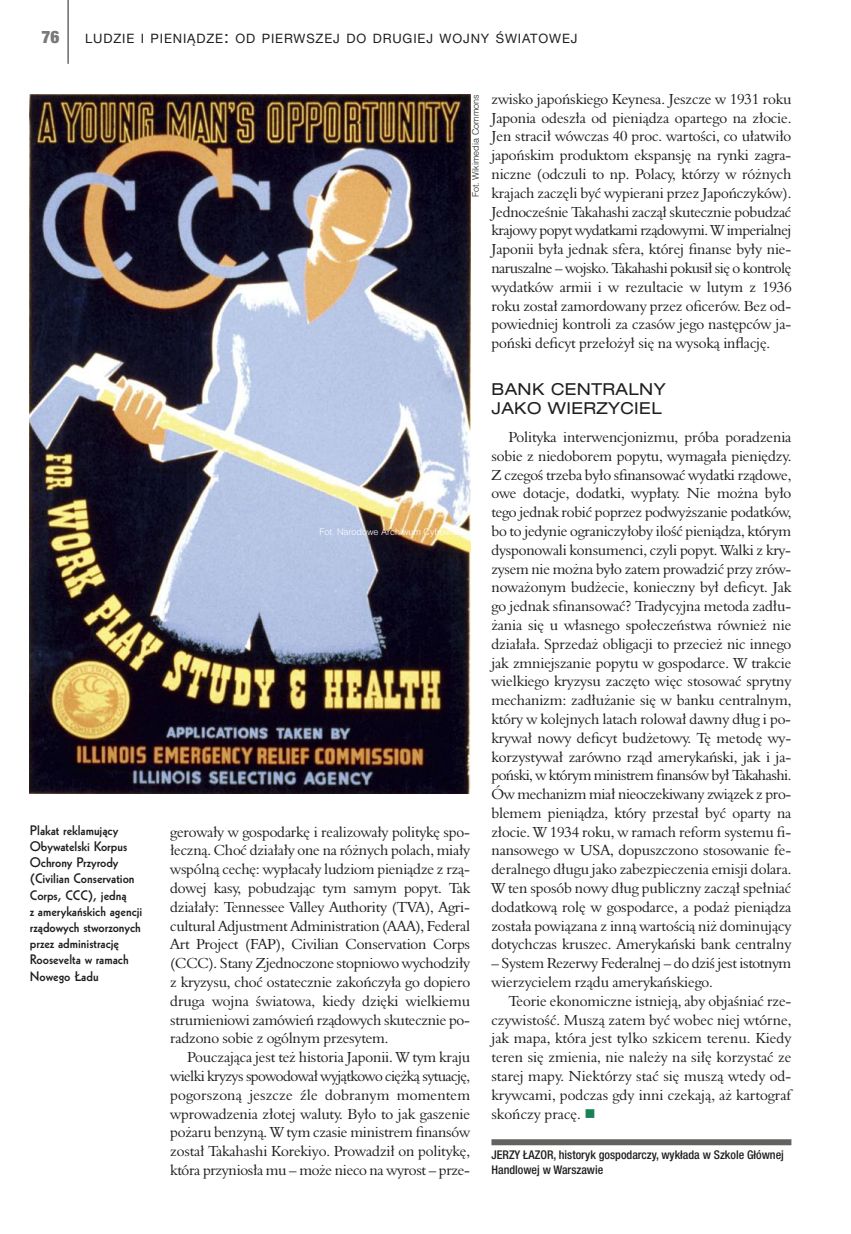
<style>
.page{position:relative;width:851px;height:1234px;background:#fff}
.page>*{position:absolute;margin:0;border:0;box-sizing:border-box;transform-origin:0 0}
.t1{font:900 condensed 17.25px "Helvetica Neue LT Com";color:#797978}
.t2{font:expanded 16.5px/18.8px "Helvetica Neue LT Com";letter-spacing:.025em;color:#1f1f1e}
.t3{font:15px/18.8px "Aldine 401 EU";letter-spacing:-.01em;color:#1f1f1e;text-align:justify}
.t4{font:700 13.5px/16.2px "Geometric 231 EU";color:#1f1f1e}
.t5{font:12.9px "Helvetica Neue LT Com";letter-spacing:.065em;color:#1f1f1e}
.t6{font:500 condensed 12px/14.4px "Helvetica Neue LT Com";color:#1f1f1e}
.t7{font:300 9px "Helvetica";color:#fff}
.t8{font:300 9px "Helvetica";color:#1f1f1e}
.s1{font-size:17.25px}
.s2{color:#198153}
</style>
<div class="page">
<hr style="left:68px;top:0;width:1px;height:64px;background:#1f1f1e">
<svg style="left:491px;top:1139px;width:300px;height:5px"></svg>
<img style="left:30px;top:94px;width:440px;height:698px">
<p class="t1" style="left:42px;top:27px;width:19px">76</p>
<p class="t5" style="left:85px;top:30px;width:494px">LUDZIE I PIENIĄDZE<span class="s1">:</span> OD PIERWSZEJ DO DRUGIEJ WOJNY ŚWIATOWEJ</p>
<p class="t4" style="left:30px;top:821px;width:114px">Plakat reklamujący<br>Obywatelski Korpus<br>Ochrony Przyrody (Civilian Conservation<br>Corps, CCC), jedną<br>z amerykańskich agencji rządowych stworzonych przez administrację<br>Roosevelta w ramach<br>Nowego Ładu</p>
<p class="t8" style="left:468px;top:197px;width:104px;rotate:-90deg">Fot. Wikimedia Commons</p>
<p class="t7" style="left:319px;top:524px;width:139px">Fot. Narodowe Archiwum Cyfrowe</p>
<p class="t3" style="left:170px;top:822px;width:301px">gerowały w gospodarkę i realizowały politykę spo&shy;łeczną. Choć działały one na różnych polach, miały wspólną cechę: wypłacały ludziom pieniądze z rzą&shy;dowej kasy, pobudzając tym samym popyt. Tak działały: Tennessee Valley Authority (TVA), Agri&shy;cultural Adjustment Administration (AAA), Federal Art Project (FAP), Civilian Conservation Corps (CCC). Stany Zjednoczone stopniowo wychodziły z kryzysu, choć ostatecznie zakończyła go dopiero druga wojna światowa, kiedy dzięki wielkiemu strumieniowi zamówień rządowych skutecznie po&shy;radzono sobie z ogólnym przesytem.</p>
<p class="t3" style="left:170px;top:1047px;width:301px;text-indent:17px">Pouczająca jest też historia Japonii. W tym kraju wielki kryzys spowodował wyjątkowo ciężką sytuację, pogorszoną jeszcze źle dobranym momentem wprowadzenia złotej waluty. Było to jak gaszenie pożaru benzyną. W tym czasie ministrem finansów został Takahashi Korekiyo. Prowadził on politykę, która przyniosła mu – może nieco na wyrost – prze-</p>
<p class="t3" style="left:491px;top:89px;width:301px">zwisko japońskiego Keynesa. Jeszcze w 1931 roku Japonia odeszła od pieniądza opartego na złocie.<br>Jen stracił wówczas 40 proc. wartości, co ułatwiło japońskim produktom ekspansję na rynki zagra&shy;niczne (odczuli to np. Polacy, którzy w różnych krajach zaczęli być wypierani przez Japończyków).<br>Jednocześnie Takahashi zaczął skutecznie pobudzać krajowy popyt wydatkami rządowymi. W imperialnej Japonii była jednak sfera, której finanse były nie&shy;naruszalne – wojsko. Takahashi pokusił się o kontrolę wydatków armii i w rezultacie w lutym z 1936 roku został zamordowany przez oficerów. Bez od&shy;powiedniej kontroli za czasów jego następców ja&shy;poński deficyt przełożył się na wysoką inflację.</p>
<p class="t2" style="left:491px;top:379px;width:176px">BANK CENTRALNY<br>JAKO WIERZYCIEL</p>
<p class="t3" style="left:491px;top:427px;width:301px;text-indent:17px">Polityka interwencjonizmu, próba poradzenia sobie z niedoborem popytu, wymagała pieniędzy.<br>Z czegoś trzeba było sfinansować wydatki rządowe, owe dotacje, dodatki, wypłaty. Nie można było tego jednak robić poprzez podwyższanie podatków, bo to jedynie ograniczyłoby ilość pieniądza, którym dysponowali konsumenci, czyli popyt. Walki z kry&shy;zysem nie można było zatem prowadzić przy zrów&shy;noważonym budżecie, konieczny był deficyt. Jak go jednak sfinansować? Tradycyjna metoda zadłu&shy;żania się u własnego społeczeństwa również nie działała. Sprzedaż obligacji to przecież nic innego jak zmniejszanie popytu w gospodarce. W trakcie wielkiego kryzysu zaczęto więc stosować sprytny mechanizm: zadłużanie się w banku centralnym, który w kolejnych latach rolował dawny dług i po&shy;krywał nowy deficyt budżetowy. Tę metodę wy&shy;korzystywał zarówno rząd amerykański, jak i ja&shy;poński, w którym ministrem finansów był Takahashi.<br>Ów mechanizm miał nieoczekiwany związek z pro&shy;blemem pieniądza, który przestał być oparty na złocie. W 1934 roku, w ramach reform systemu fi&shy;nansowego w USA, dopuszczono stosowanie fe&shy;deralnego długu jako zabezpieczenia emisji dolara.<br>W ten sposób nowy dług publiczny zaczął spełniać dodatkową rolę w gospodarce, a podaż pieniądza została powiązana z inną wartością niż dominujący dotychczas kruszec. Amerykański bank centralny</p>
<p class="t3" style="left:491px;top:953px;width:301px">– System Rezerwy Federalnej – do dziś jest istotnym wierzycielem rządu amerykańskiego.</p>
<p class="t3" style="left:491px;top:991px;width:301px;text-indent:17px">Teorie ekonomiczne istnieją, aby objaśniać rze&shy;czywistość. Muszą zatem być wobec niej wtórne, jak mapa, która jest tylko szkicem terenu. Kiedy teren się zmienia, nie należy na siłę korzystać ze starej mapy. Niektórzy stać się muszą wtedy od&shy;krywcami, podczas gdy inni czekają, aż kartograf skończy pracę. <span class="s2">■</span></p>
<p class="t6" style="left:491px;top:1147px;width:294px">JERZY ŁAZOR, historyk gospodarczy, wykłada w Szkole Głównej<br>Handlowej w Warszawie</p>
</div>
